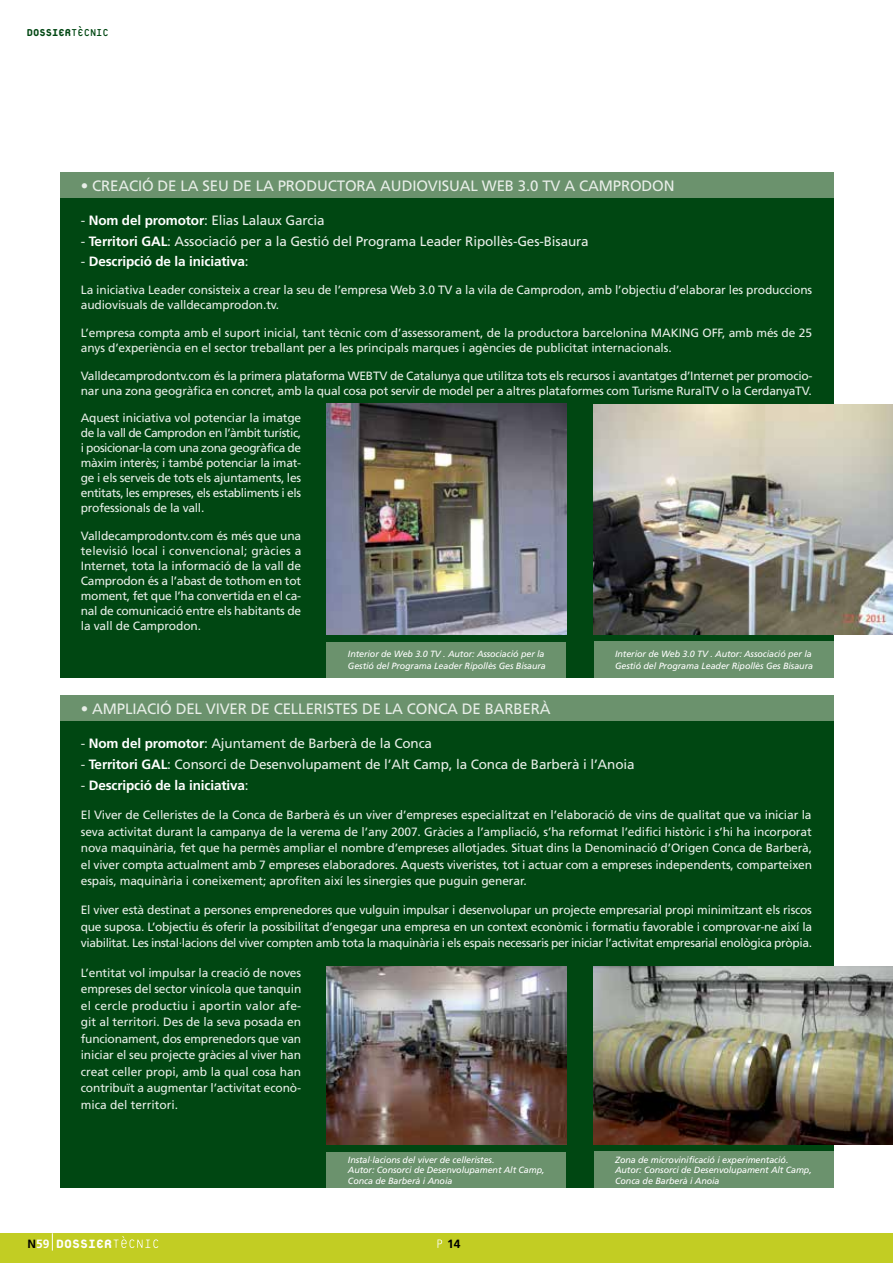
<style>
.page{position:relative;width:893px;height:1263px;background:#fff}
.page>*{position:absolute;margin:0;border:0;box-sizing:border-box;transform-origin:0 0}
.t1{font:800 18px "Platelet";color:#fff;scale:.96 1}
.t2{font:15px "Frutiger";letter-spacing:-.01em;color:#e8eee8}
.t3{font:800 15px "Platelet";color:#004712;scale:.91 1}
.t4{font:13.5px "Frutiger";letter-spacing:-.01em;color:#e8eee8}
.t5{font:700 13.5px "Frutiger";letter-spacing:-.01em;color:#fff}
.t6{font:12px/15px "Frutiger";letter-spacing:-.01em;color:#e8eee8;text-align:justify}
.t7{font:700 12px "Frutiger";color:#000}
.t8{font:italic 9px/10.5px "Frutiger";letter-spacing:-.01em;color:#fff}
.s1{font-weight:400}
.s2{font-weight:700;color:#fff}
.s3{font-weight:400;color:#e8eee8}
.s4{font-family:"Frutiger";font-weight:700;font-size:12px;color:#000}
.s5{font-family:"Frutiger";font-weight:700;font-size:12px}
</style>
<div class="page">
<div style="left:0;top:1233px;width:893px;height:30px;background:#c2cd23"></div>
<svg style="left:437px;top:1239px;width:5px;height:9px"></svg>
<svg style="left:52px;top:1233px;width:1px;height:17px"></svg>
<svg style="left:113px;top:1236px;width:45px;height:12px"></svg>
<div style="left:60px;top:696px;width:773px;height:492px;background:#004712"></div>
<div style="left:60px;top:172px;width:773px;height:506px;background:#004712"></div>
<div style="left:60px;top:696px;width:773px;height:25px;background:#6b926d"></div>
<div style="left:60px;top:172px;width:773px;height:26px;background:#6b926d"></div>
<img style="left:594px;top:966px;width:299px;height:178px">
<img style="left:594px;top:404px;width:299px;height:230px">
<img style="left:327px;top:966px;width:239px;height:178px">
<img style="left:327px;top:404px;width:239px;height:230px">
<div style="left:327px;top:1152px;width:239px;height:36px;background:#6b926d"></div>
<div style="left:327px;top:642px;width:239px;height:36px;background:#6b926d"></div>
<div style="left:594px;top:1151px;width:239px;height:37px;background:#6b926d"></div>
<div style="left:594px;top:641px;width:239px;height:37px;background:#6b926d"></div>
<p class="t3" style="left:27px;top:26px;width:92px">DOSSIER<span class="s1">TÈCNIC</span></p>
<p class="t2" style="left:81px;top:177px;width:595px">• Creació de la seu de la productora audiovisual Web 3.0 TV a Camprodon</p>
<p class="t4" style="left:81px;top:212px;width:245px">- <span class="s2">Nom del promotor</span>: Elias Lalaux Garcia</p>
<p class="t4" style="left:81px;top:233px;width:509px">- <span class="s2">Territori GAL</span>: Associació per a la Gestió del Programa Leader Ripollès-Ges-Bisaura</p>
<p class="t5" style="left:81px;top:254px;width:169px"><span class="s3">-</span> Descripció de la iniciativa<span class="s3">:</span></p>
<p class="t6" style="left:81px;top:282px;width:733px">La iniciativa Leader consisteix a crear la seu de l’empresa Web 3.0 TV a la vila de Camprodon, amb l’objectiu d’elaborar les produccions audiovisuals de valldecamprodon.tv.</p>
<p class="t6" style="left:81px;top:325px;width:733px">L’empresa compta amb el suport inicial, tant tècnic com d’assessorament, de la productora barcelonina MAKING OFF, amb més de 25 anys d’experiència en el sector treballant per a les principals marques i agències de publicitat internacionals.</p>
<p class="t6" style="left:81px;top:368px;width:733px">Valldecamprodontv.com és la primera plataforma WEBTV de Catalunya que utilitza tots els recursos i avantatges d’Internet per promocio&shy;nar una zona geogràfica en concret, amb la qual cosa pot servir de model per a altres plataformes com Turisme RuralTV o la CerdanyaTV.</p>
<p class="t6" style="left:81px;top:411px;width:222px">Aquest iniciativa vol potenciar la imatge de la vall de Camprodon en l’àmbit turístic, i posicionar-la com una zona geogràfica de màxim interès; i també potenciar la imat&shy;ge i els serveis de tots els ajuntaments, les entitats, les empreses, els establiments i els professionals de la vall.</p>
<p class="t6" style="left:81px;top:529px;width:222px">Valldecamprodontv.com és més que una televisió local i convencional; gràcies a Internet, tota la informació de la vall de Camprodon és a l’abast de tothom en tot moment, fet que l’ha convertida en el ca&shy;nal de comunicació entre els habitants de la vall de Camprodon.</p>
<p class="t8" style="left:348px;top:648px;width:199px;line-height:12px">Interior de Web 3.0 TV . Autor: Associació per la<br>Gestió del Programa Leader Ripollès Ges Bisaura</p>
<p class="t2" style="left:81px;top:700px;width:471px">• Ampliació de l Vive r de Ce lle ristes de la Conca de Barbe rà</p>
<p class="t8" style="left:615px;top:648px;width:199px;line-height:12px">Interior de Web 3.0 TV . Autor: Associació per la<br>Gestió del Programa Leader Ripollès Ges Bisaura</p>
<p class="t4" style="left:81px;top:736px;width:353px">- <span class="s2">Nom del promotor</span>: Ajuntament de Barberà de la Conca</p>
<p class="t4" style="left:81px;top:756px;width:555px">- <span class="s2">Territori GAL</span>: Consorci de Desenvolupament de l’Alt Camp, la Conca de Barberà i l’Anoia</p>
<p class="t5" style="left:81px;top:777px;width:169px"><span class="s3">-</span> Descripció de la iniciativa<span class="s3">:</span></p>
<p class="t6" style="left:81px;top:807px;width:733px;line-height:16.5px">El Viver de Celleristes de la Conca de Barberà és un viver d’empreses especialitzat en l’elaboració de vins de qualitat que va iniciar la seva activitat durant la campanya de la verema de l’any 2007. Gràcies a l’ampliació, s’ha reformat l’edifici històric i s’hi ha incorporat nova maquinària, fet que ha permès ampliar el nombre d’empreses allotjades. Situat dins la Denominació d’Origen Conca de Barberà, el viver compta actualment amb 7 empreses elaboradores. Aquests viveristes, tot i actuar com a empreses independents, comparteixen espais, maquinària i coneixement; aprofiten així les sinergies que puguin generar.</p>
<p class="t6" style="left:81px;top:902px;width:733px;line-height:16.5px">El viver està destinat a persones emprenedores que vulguin impulsar i desenvolupar un projecte empresarial propi minimitzant els riscos que suposa. L’objectiu és oferir la possibilitat d’engegar una empresa en un context econòmic i formatiu favorable i comprovar-ne així la viabilitat. Les instal·lacions del viver compten amb tota la maquinària i els espais necessaris per iniciar l’activitat empresarial enològica pròpia.</p>
<p class="t6" style="left:81px;top:964px;width:222px;line-height:16.5px">L’entitat vol impulsar la creació de noves empreses del sector vinícola que tanquin el cercle productiu i aportin valor afe&shy;git al territori. Des de la seva posada en funcionament, dos emprenedors que van iniciar el seu projecte gràcies al viver han creat celler propi, amb la qual cosa han contribuït a augmentar l’activitat econò&shy;mica del territori.</p>
<h1 class="t1" style="left:28px;top:1235px;width:89px"><span class="s4">N</span><span class="s5">59</span> DOSSIER</h1>
<p class="t8" style="left:348px;top:1154px;width:198px">Instal·lacions del viver de celleristes.<br>Autor: Consorci de Desenvolupament Alt Camp,<br>Conca de Barberà i Anoia</p>
<p class="t7" style="left:447px;top:1237px;width:15px">14</p>
<p class="t8" style="left:615px;top:1154px;width:198px">Zona de microvinificació i experimentació.<br>Autor: Consorci de Desenvolupament Alt Camp,<br>Conca de Barberà i Anoia</p>
</div>
